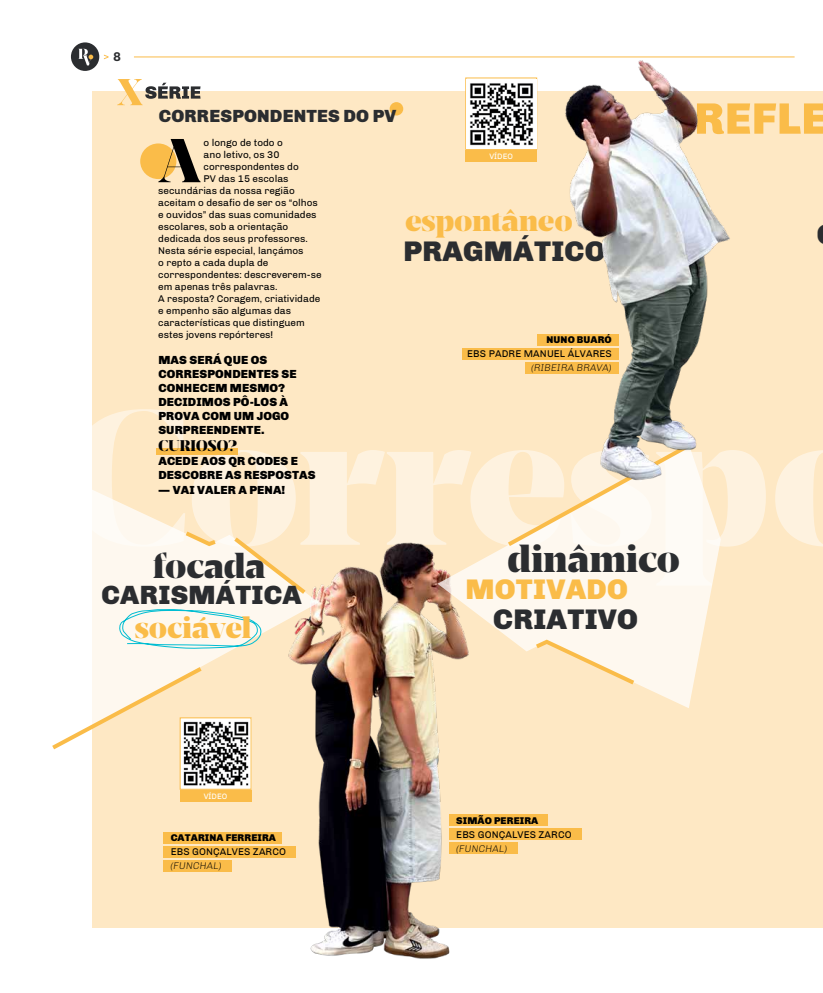
<style>
.page{position:relative;width:823px;height:993px;background:#fff}
.page>*{position:absolute;margin:0;border:0;box-sizing:border-box;transform-origin:0 0}
.t1{font:60px "Breve Display";color:#000}
.t2{font:38px "Breve Display";color:#2b2d30}
.t3{font:35px "Breve Display";color:#2b2d30}
.t4{font:30px "Breve Display";color:#fabc49}
.t5{font:900 29px "Chivo";letter-spacing:.01em;color:#2b2d30}
.t6{font:900 29px "Chivo";letter-spacing:.01em;color:#fabc49}
.t7{font:900 27px "Chivo";letter-spacing:.01em;color:#2b2d30}
.t8{font:900 18px "Chivo";letter-spacing:.01em;color:#2b2d30}
.t9{font:15px "Breve Display";letter-spacing:.01em;color:#000}
.t10{font:700 13px "Chivo";color:#2b2d30}
.t11{font:900 12px/14px "Chivo";letter-spacing:.01em;color:#000}
.t12{font:10px "Chivo";color:#000}
.t13{font:900 10px "Chivo";letter-spacing:.01em;color:#000}
.t14{font:italic 300 10px "Chivo";letter-spacing:.01em;color:#000}
.t15{font:8px "Chivo";letter-spacing:.01em;color:#fff}
</style>
<div class="page">
<div style="left:71px;top:42px;width:28px;height:29px;background:#2b2d30;border-radius:50%"></div>
<svg style="left:78px;top:49px;width:15px;height:16px"></svg>
<svg style="left:104px;top:55px;width:4px;height:4px"></svg>
<hr style="left:134px;top:56px;width:660px;height:1px;background:#fabc49">
<div style="left:92px;top:91px;width:730px;height:836px;background:#fee8c4"></div>
<svg style="left:92px;top:409px;width:730px;height:138px"></svg>
<img style="left:277px;top:528px;width:203px;height:431px">
<svg style="left:92px;top:478px;width:226px;height:261px"></svg>
<svg style="left:437px;top:446px;width:283px;height:262px;fill:#fef8ef"></svg>
<svg style="left:230px;top:533px;width:80px;height:64px"></svg>
<svg style="left:181px;top:528px;width:39px;height:20px"></svg>
<svg style="left:52px;top:663px;width:154px;height:87px"></svg>
<svg style="left:531px;top:637px;width:107px;height:50px"></svg>
<svg style="left:503px;top:440px;width:189px;height:109px"></svg>
<div style="left:449px;top:814px;width:98px;height:11px;background:#fabc49"></div>
<div style="left:537px;top:333px;width:81px;height:12px;background:#fabc49"></div>
<div style="left:163px;top:831px;width:118px;height:12px;background:#fabc49"></div>
<div style="left:449px;top:842px;width:68px;height:12px;background:#fabc49"></div>
<div style="left:524px;top:362px;width:94px;height:12px;background:#fabc49"></div>
<div style="left:163px;top:859px;width:69px;height:12px;background:#fabc49"></div>
<div style="left:449px;top:828px;width:132px;height:11px;background:#fabc49"></div>
<div style="left:462px;top:348px;width:156px;height:11px;background:#fabc49"></div>
<div style="left:163px;top:845px;width:133px;height:12px;background:#fabc49"></div>
<svg style="left:118px;top:608px;width:144px;height:41px"></svg>
<svg style="left:742px;top:103px;width:80px;height:31px"></svg>
<div style="left:156px;top:448px;width:81px;height:6px;background:#fabc49"></div>
<svg style="left:117px;top:79px;width:83px;height:26px"></svg>
<div style="left:389px;top:102px;width:14px;height:13px;background:#fabc49;border-radius:50%"></div>
<div style="left:140px;top:143px;width:36px;height:36px;background:#fabc49;border-radius:50%"></div>
<div style="left:465px;top:77px;width:72px;height:73px;border:1px solid #fabc49"></div>
<img style="left:550px;top:56px;width:192px;height:431px">
<img style="left:466px;top:79px;width:69px;height:70px">
<img style="left:181px;top:719px;width:68px;height:68px">
<div style="left:465px;top:150px;width:72px;height:12px;background:#fabc49"></div>
<div style="left:179px;top:790px;width:72px;height:11px;background:#fabc49"></div>
<h3 class="t10" style="left:113px;top:49px;width:9px">8</h3>
<h3 class="t8" style="left:159px;top:105px;width:239px">CORRESPONDENTES DO PV</h3>
<h1 class="t1" style="left:158px;top:125px;width:44px">A</h1>
<p class="t12" style="left:203px;top:137px;width:81px">o longo de todo o</p>
<p class="t12" style="left:203px;top:149px;width:77px">ano letivo, os 30</p>
<p class="t12" style="left:203px;top:161px;width:97px">correspondentes do</p>
<p class="t12" style="left:203px;top:173px;width:86px">PV das 15 escolas</p>
<p class="t12" style="left:158px;top:185px;width:138px">secundárias da nossa região</p>
<p class="t12" style="left:158px;top:197px;width:161px">aceitam o desafio de ser os “olhos</p>
<p class="t12" style="left:158px;top:209px;width:160px">e ouvidos” das suas comunidades</p>
<p class="t12" style="left:158px;top:221px;width:131px">escolares, sob a orientação</p>
<p class="t12" style="left:158px;top:233px;width:151px">dedicada dos seus professores.</p>
<p class="t12" style="left:158px;top:245px;width:147px">Nesta série especial, lançámos</p>
<p class="t12" style="left:158px;top:257px;width:112px">o repto a cada dupla de</p>
<p class="t12" style="left:158px;top:269px;width:165px">correspondentes: descreverem-se</p>
<p class="t12" style="left:158px;top:281px;width:120px">em apenas três palavras.</p>
<p class="t12" style="left:158px;top:293px;width:163px">A resposta? Coragem, criatividade</p>
<p class="t12" style="left:158px;top:305px;width:134px">e empenho são algumas das</p>
<p class="t12" style="left:158px;top:317px;width:148px">características que distinguem</p>
<p class="t12" style="left:158px;top:329px;width:116px">estes jovens repórteres!</p>
<p class="t11" style="left:158px;top:353px;width:140px">MAS SERÁ QUE OS<br>CORRESPONDENTES SE<br>CONHECEM MESMO?<br>DECIDIMOS PÔ-LOS À<br>PROVA COM UM JOGO<br>SURPREENDENTE.</p>
<h3 class="t9" style="left:158px;top:437px;width:80px">CURIOSO?</h3>
<p class="t11" style="left:158px;top:454px;width:159px">ACEDE AOS QR CODES E<br>DESCOBRE AS RESPOSTAS</p>
<p class="t11" style="left:158px;top:482px;width:128px">— VAI VALER A PENA!</p>
<p class="t15" style="left:489px;top:151px;width:25px">VÍDEO</p>
<h3 class="t4" style="left:405px;top:203px;width:169px">espontâneo</h3>
<h3 class="t5" style="left:403px;top:233px;width:203px">PRAGMÁTICO</h3>
<p class="t13" style="left:546px;top:334px;width:67px">NUNO BUARÓ</p>
<p class="t12" style="left:467px;top:348px;width:146px">EBS PADRE MANUEL ÁLVARES</p>
<p class="t14" style="left:531px;top:362px;width:82px">(RIBEIRA BRAVA)</p>
<h3 class="t3" style="left:153px;top:545px;width:114px">focada</h3>
<h2 class="t2" style="left:507px;top:535px;width:173px">dinâmico</h2>
<h3 class="t4" style="left:135px;top:609px;width:118px">sociável</h3>
<h3 class="t6" style="left:465px;top:571px;width:164px">MOTIVADO</h3>
<h3 class="t7" style="left:101px;top:578px;width:201px">CARISMÁTICA</h3>
<h3 class="t5" style="left:493px;top:601px;width:146px">CRIATIVO</h3>
<p class="t15" style="left:204px;top:791px;width:25px">VÍDEO</p>
<p class="t13" style="left:171px;top:831px;width:107px">CATARINA FERREIRA</p>
<p class="t12" style="left:171px;top:845px;width:117px">EBS GONÇALVES ZARCO</p>
<p class="t14" style="left:170px;top:859px;width:53px">(FUNCHAL)</p>
<p class="t13" style="left:456px;top:814px;width:83px">SIMÃO PEREIRA</p>
<p class="t12" style="left:456px;top:828px;width:117px">EBS GONÇALVES ZARCO</p>
<p class="t14" style="left:456px;top:842px;width:53px">(FUNCHAL)</p>
</div>
